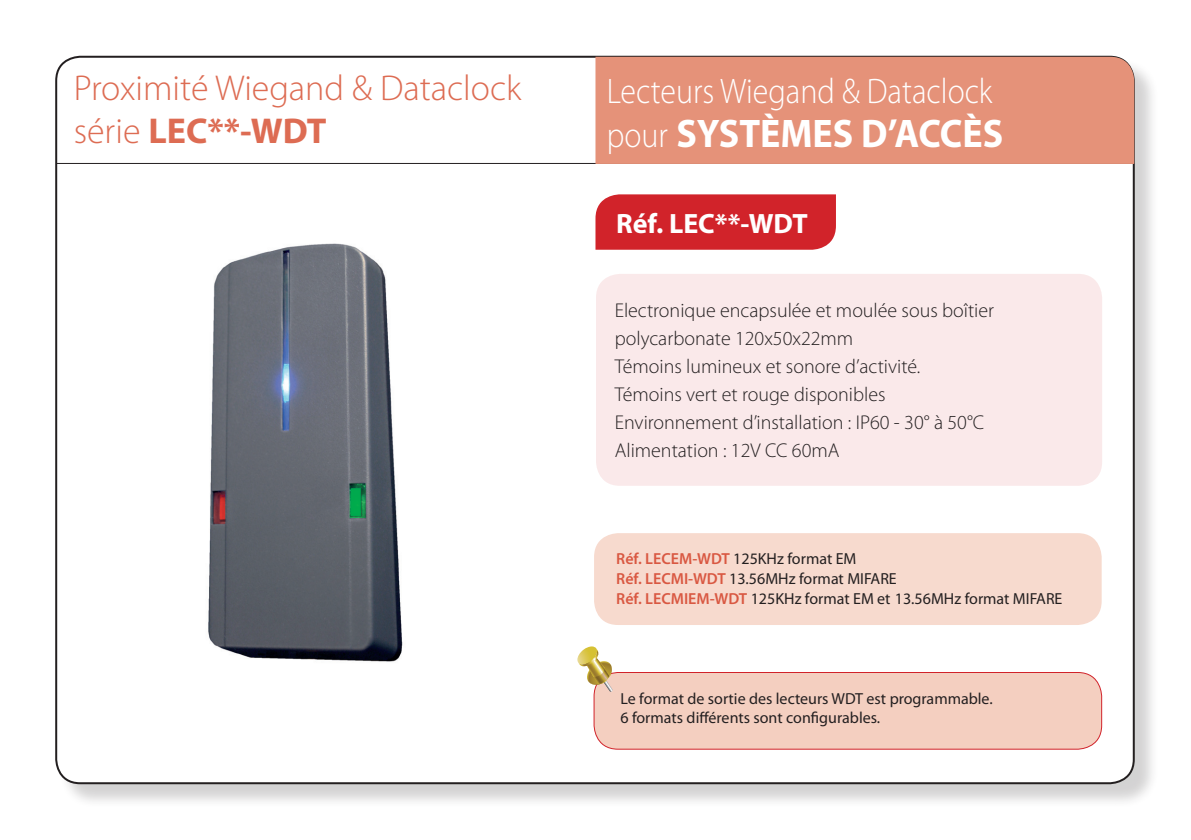
<style>
.page{position:relative;width:1191px;height:840px;background:#fff}
.page>*{position:absolute;margin:0;border:0;box-sizing:border-box;transform-origin:0 0}
.t1{font:700 40px "Myriad Pro";color:#fff;scale:.95 1}
.t2{font:300 36px "Myriad Pro";color:#dd6c53}
.t3{font:700 36px "Myriad Pro";color:#dd6c53}
.t4{font:300 35.6px "Myriad Pro";color:#fff;scale:.9 1}
.t5{font:700 28px "Myriad Pro";color:#fff}
.t6{font:300 20px "Myriad Pro";color:#231f20}
.t7{font:16px "Myriad Pro";color:#231f20}
.s1{font-weight:300}
.s2{font-weight:300;font-size:35.6px}
.s3{font-weight:600;color:#d95842}
</style>
<div class="page">
<div style="left:58px;top:59px;width:1101px;height:749px;background:#231f20;opacity:.2"></div>
<div style="left:56px;top:57px;width:1077px;height:725px;background:#fff;border-radius:24px"></div>
<hr style="left:56px;top:163px;width:1078px;height:1px;background:#231f20">
<div style="left:595px;top:57px;width:539px;height:107px;background:#e59279"></div>
<div style="left:596px;top:274px;width:506px;height:211px;background:#fae9ea;border-radius:24px"></div>
<div style="left:594px;top:672px;width:507px;height:76px;background:#f4cfc0;border-radius:24px"></div>
<div style="left:593px;top:671px;width:509px;height:78px;border:1px solid #d1232a;border-radius:24px"></div>
<div style="left:595px;top:194px;width:241px;height:55px;background:#d1232a"></div>
<svg style="left:577px;top:646px;width:36px;height:45px"></svg>
<div style="left:594px;top:533px;width:507px;height:91px;background:#f7dace;border-radius:24px"></div>
<img style="left:208px;top:243px;width:195px;height:419px">
<p class="t2" style="left:74px;top:66px;width:449px">Proximité Wiegand &amp; Dataclock</p>
<p class="t3" style="left:74px;top:107px;width:254px"><span class="s1">série</span> LEC**-WDT</p>
<p class="t4" style="left:607px;top:69px;width:430px">Lecteurs Wiegand &amp; Dataclock</p>
<p class="t1" style="left:607px;top:107px;width:419px"><span class="s2">pour</span> SYSTÈMES D’ACCÈS</p>
<p class="t5" style="left:616px;top:205px;width:193px">Réf. LEC**-WDT</p>
<p class="t6" style="left:615px;top:298px;width:381px">Electronique encapsulée et moulée sous boîtier</p>
<p class="t6" style="left:615px;top:326px;width:240px">polycarbonate 120x50x22mm</p>
<p class="t6" style="left:615px;top:354px;width:307px">Témoins lumineux et sonore d’activité.</p>
<p class="t6" style="left:615px;top:382px;width:272px">Témoins vert et rouge disponibles</p>
<p class="t6" style="left:615px;top:410px;width:371px">Environnement d’installation : IP60 - 30° à 50°C</p>
<p class="t6" style="left:615px;top:438px;width:226px">Alimentation : 12V CC 60mA</p>
<p class="t7" style="left:616px;top:548px;width:242px"><span class="s3">Réf. LECEM-WDT</span> 125KHz format EM</p>
<p class="t7" style="left:616px;top:568px;width:282px"><span class="s3">Réf. LECMI-WDT</span> 13.56MHz format MIFARE</p>
<p class="t7" style="left:616px;top:588px;width:448px"><span class="s3">Réf. LECMIEM-WDT</span> 125KHz format EM et 13.56MHz format MIFARE</p>
<p class="t7" style="left:620px;top:688px;width:374px">Le format de sortie des lecteurs WDT est programmable.</p>
<p class="t7" style="left:620px;top:707px;width:261px">6 formats différents sont configurables.</p>
</div>
